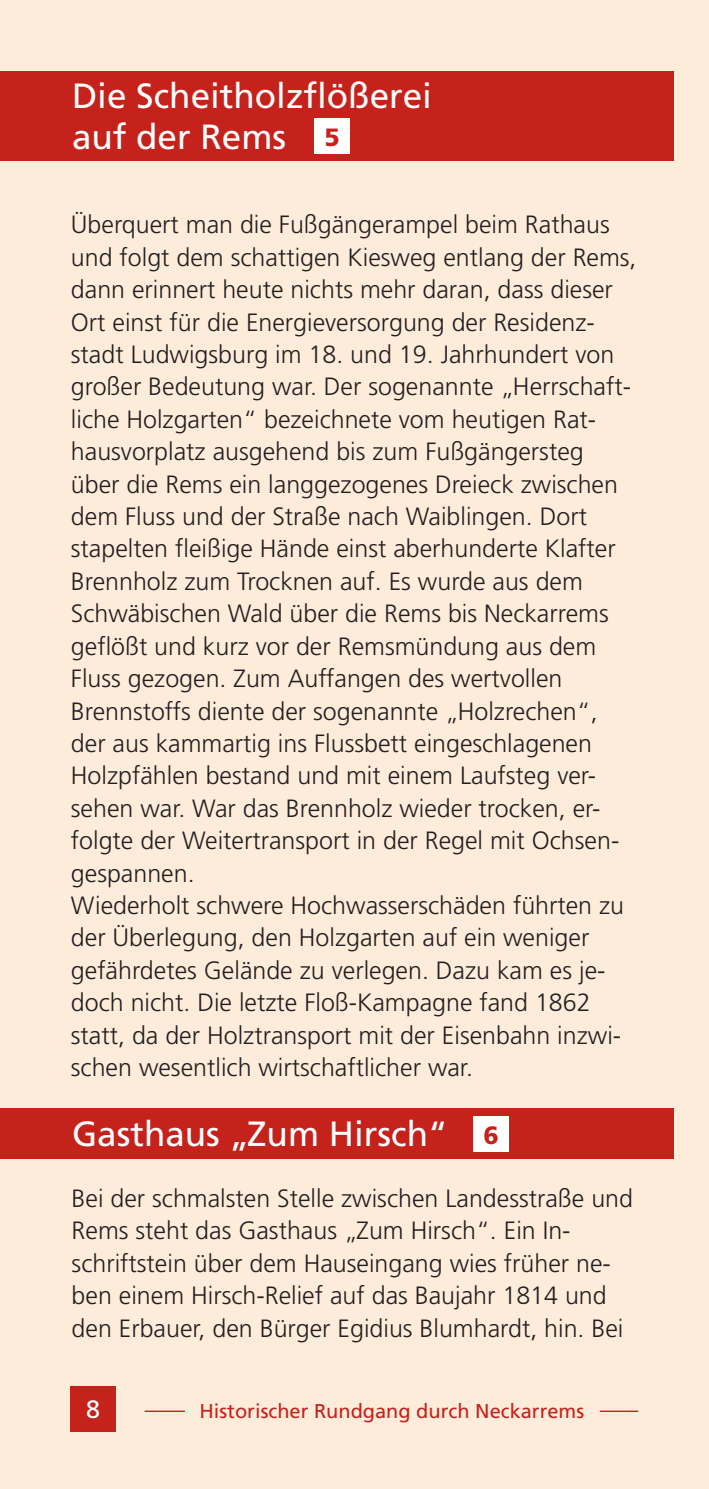
<style>
.page{position:relative;width:709px;height:1489px;background:#fff}
.page>*{position:absolute;margin:0;border:0;box-sizing:border-box;transform-origin:0 0}
.t1{font:35px/40.5px "Frutiger";color:#fff}
.t2{font:300 25px/32.5px "Frutiger";color:#231f20}
.t3{font:25px "Frutiger";color:#fff}
.t4{font:20px "Frutiger";color:#c5221c}
.s1{font-weight:900;font-size:25px;color:#c5221c}
</style>
<div class="page">
<div style="left:0;top:0;width:709px;height:1488px;background:#feecdb"></div>
<div style="left:70px;top:1385px;width:45px;height:46px;background:#c5221c"></div>
<hr style="left:145px;top:1410px;width:40px;height:1px;background:#c5221c">
<hr style="left:600px;top:1410px;width:38px;height:1px;background:#c5221c">
<div style="left:0;top:71px;width:673px;height:90px;background:#c5221c"></div>
<div style="left:314px;top:118px;width:35px;height:36px;background:#fff"></div>
<div style="left:0;top:1107px;width:673px;height:51px;background:#c5221c"></div>
<div style="left:473px;top:1115px;width:35px;height:36px;background:#fff"></div>
<h1 class="t1" style="left:72px;top:78px;width:361px">Die Scheitholzflößerei auf der Rems <span class="s1">5</span></h1>
<p class="t2" style="left:71px;top:210px;width:567px">Überquert man die Fußgängerampel beim Rathaus und folgt dem schattigen Kiesweg entlang der Rems, dann erinnert heute nichts mehr daran, dass dieser Ort einst für die Energieversorgung der Residenz&shy;stadt Ludwigsburg im 18. und 19. Jahrhundert von großer Bedeutung war. Der sogenannte „Herrschaft&shy;liche Holzgarten“ bezeichnete vom heutigen Rat&shy;hausvorplatz ausgehend bis zum Fußgängersteg über die Rems ein langgezogenes Dreieck zwischen dem Fluss und der Straße nach Waiblingen. Dort stapelten fleißige Hände einst aberhunderte Klafter Brennholz zum Trocknen auf. Es wurde aus dem Schwäbischen Wald über die Rems bis Neckarrems geflößt und kurz vor der Remsmündung aus dem Fluss gezogen. Zum Auffangen des wertvollen Brennstoffs diente der sogenannte „Holzrechen“, der aus kammartig ins Flussbett eingeschlagenen Holzpfählen bestand und mit einem Laufsteg ver&shy;sehen war. War das Brennholz wieder trocken, er&shy;folgte der Weitertransport in der Regel mit Ochsen&shy;gespannen.<br>Wiederholt schwere Hochwasserschäden führten zu der Überlegung, den Holzgarten auf ein weniger gefährdetes Gelände zu verlegen. Dazu kam es je&shy;doch nicht. Die letzte Floß-Kampagne fand 1862 statt, da der Holztransport mit der Eisenbahn inzwi&shy;schen wesentlich wirtschaftlicher war.</p>
<h1 class="t1" style="left:72px;top:1116px;width:428px">Gasthaus „Zum Hirsch“ <span class="s1">6</span></h1>
<p class="t2" style="left:72px;top:1183px;width:563px">Bei der schmalsten Stelle zwischen Landesstraße und Rems steht das Gasthaus „Zum Hirsch“. Ein In&shy;schriftstein über dem Hauseingang wies früher ne&shy;ben einem Hirsch-Relief auf das Baujahr 1814 und den Erbauer, den Bürger Egidius Blumhardt, hin. Bei</p>
<p class="t3" style="left:86px;top:1398px;width:15px">8</p>
<p class="t4" style="left:199px;top:1401px;width:386px">Historischer Rundgang durch Neckarrems</p>
</div>
